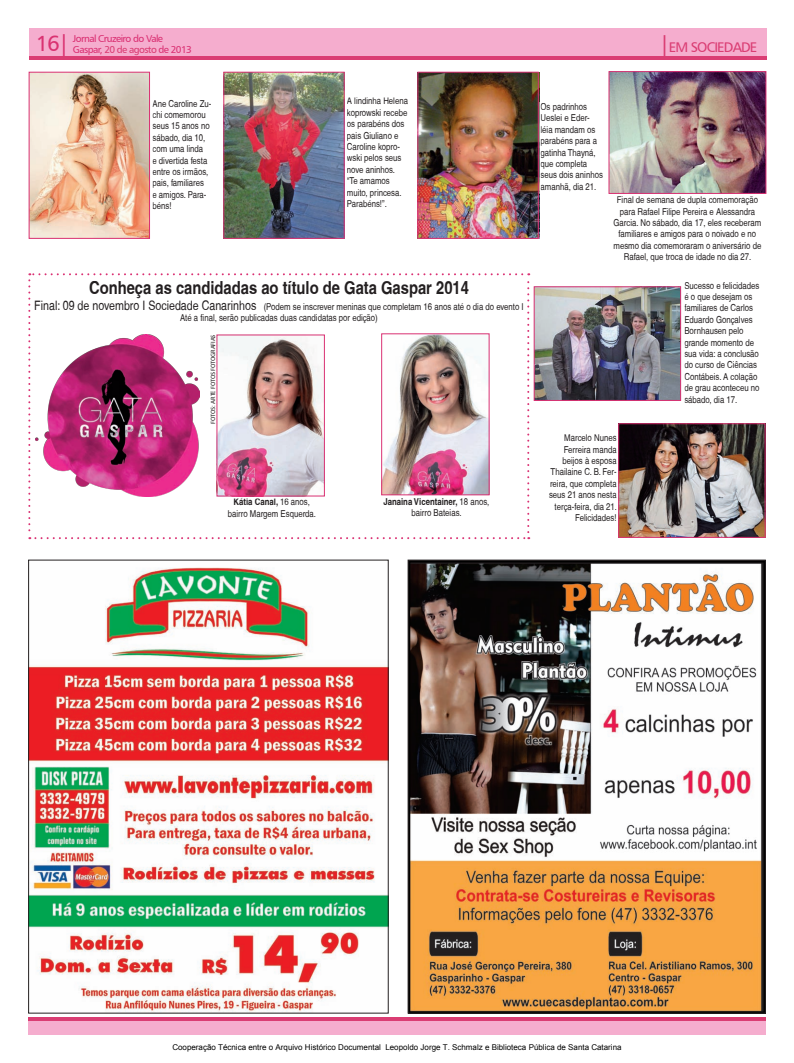
<style>
.page{position:relative;width:794px;height:1063px;background:#fff}
.page>*{position:absolute;margin:0;border:0;box-sizing:border-box;transform-origin:0 0}
.t1{font:700 condensed 18px "Helvetica";color:#231f20}
.t2{font:14px "Humanist 777 BT Roman B";letter-spacing:-.06em;color:#da3d73}
.t3{font:10px/11px "Humanist 777 BT Roman B";letter-spacing:-.06em;color:#da3173}
.t4{font:condensed 9.5px/11.4px "Helvetica";color:#231f20}
.t5{font:8px "Arial";color:#000}
.t6{font:6px "Humanist 777 BT Roman B";letter-spacing:-.03em;color:#231f20}
.s1{font-size:22px;color:#da3271}
.s2{color:#da3d73}
.s3{font-size:22px}
.s4{font-size:13px}
.s5{font-weight:700}
</style>
<div class="page">
<div style="left:29px;top:28px;width:737px;height:29px;background:#f5adce"></div>
<hr style="left:29px;top:57px;width:737px;height:3px;background:#da3d73">
<div style="left:28px;top:1020px;width:737px;height:15px;background:#f5adce"></div>
<hr style="left:28px;top:1018px;width:737px;height:3px;background:#da3d73">
<img style="left:31px;top:74px;width:117px;height:163px">
<div style="left:29px;top:72px;width:121px;height:167px;border:1px solid #da3173"></div>
<img style="left:225px;top:74px;width:118px;height:163px">
<div style="left:223px;top:72px;width:122px;height:167px;border:1px solid #da3173"></div>
<img style="left:419px;top:74px;width:118px;height:163px">
<div style="left:417px;top:72px;width:122px;height:167px;border:1px solid #da3173"></div>
<img style="left:610px;top:73px;width:154px;height:119px">
<div style="left:608px;top:71px;width:158px;height:123px;border:1px solid #da3173"></div>
<img style="left:535px;top:288px;width:144px;height:111px">
<div style="left:533px;top:286px;width:148px;height:115px;border:1px solid #da3173"></div>
<img style="left:620px;top:425px;width:143px;height:111px">
<div style="left:618px;top:423px;width:147px;height:115px;border:1px solid #da3173"></div>
<div style="left:539px;top:102px;width:67px;height:92px;border:1px solid #fff"></div>
<svg style="left:28px;top:273px;width:501px;height:266px"></svg>
<div style="left:35px;top:334px;width:170px;height:166px;background:#fff"></div>
<img style="left:35px;top:334px;width:165px;height:162px">
<img style="left:218px;top:336px;width:105px;height:159px">
<div style="left:216px;top:334px;width:109px;height:163px;border:1px solid #da3173"></div>
<img style="left:383px;top:335px;width:104px;height:158px">
<div style="left:381px;top:333px;width:108px;height:162px;border:1px solid #da3173"></div>
<hr style="left:211px;top:334px;width:4px;height:94px;background:#fff">
<img style="left:410px;top:562px;width:353px;height:449px">
<img style="left:29px;top:560px;width:360px;height:454px">
<p class="t3" style="left:73px;top:32px;width:120px;text-indent:-37px"><span class="s1">16|</span> Jornal Cruzeiro do Vale<br>Gaspar, <span class="s2">20 de agosto</span> de 2013</p>
<h2 class="t2" style="left:659px;top:38px;width:100px"><span class="s3">|</span>EM SOCIEDADE</h2>
<p class="t4" style="left:152px;top:97px;width:60px">Ane Caroline Zu&shy;chi comemorou seus 15 anos no sábado, dia 10, com uma linda<br>e divertida festa entre os irmãos, pais, familiares<br>e amigos. Para&shy;béns!</p>
<p class="t4" style="left:347px;top:95px;width:63px">A lindinha Helena koprowski recebe os parabéns dos pais Giuliano e<br>Caroline kopro&shy;wski pelos seus nove aninhos. “Te amamos muito, princesa.<br>Parabéns!”.</p>
<p class="t4" style="left:540px;top:101px;width:64px">Os padrinhos<br>Ueslei e Eder&shy;léia mandam os parabéns para a gatinha Thayná, que completa seus dois aninhos amanhã, dia 21.</p>
<h1 class="t1" style="left:89px;top:277px;width:381px">Conheça as candidadas ao título de Gata Gaspar 2014</h1>
<p class="t4" style="left:34px;top:301px;width:491px;text-align:center"><span class="s4">Final: 09 de novembro I Sociedade Canarinhos</span> (Podem se inscrever meninas que completam 16 anos até o dia do evento I<br>Até a final, serão publicadas duas candidatas por edição)</p>
<p class="t6" style="left:209px;top:424px;width:91px;rotate:-90deg">FOTOS: ARTE FOTOS FOTOGRAFIAS</p>
<p class="t4" style="left:613px;top:194px;width:149px;text-align:center">Final de semana de dupla comemoração para Rafael Filipe Pereira e Alessandra Garcia. No sábado, dia 17, eles receberam familiares e amigos para o noivado e no mesmo dia comemoraram o aniversário de Rafael, que troca de idade no dia 27.</p>
<p class="t4" style="left:684px;top:280px;width:77px">Sucesso e felicidades é o que desejam os familiares de Carlos<br>Eduardo Gonçalves<br>Bornhausen pelo grande momento de sua vida: a conclusão do curso de Ciências<br>Contábeis. A colação de grau aconteceu no sábado, dia 17.</p>
<p class="t4" style="left:228px;top:496px;width:90px;text-align:center"><span class="s5">Kátia Canal,</span> 16 anos, bairro Margem Esquerda.</p>
<p class="t4" style="left:383px;top:496px;width:107px;text-align:center"><span class="s5">Janaina Vicentainer,</span> 18 anos, bairro Bateias.</p>
<p class="t4" style="left:549px;top:432px;width:70px;text-align:right">Marcelo Nunes<br>Ferreira manda beijos à esposa<br>Thailaine C. B. Fer&shy;reira, que completa seus 21 anos nesta terça-feira, dia 21.<br>Felicidades!</p>
<p class="t5" style="left:172px;top:1042px;width:451px">Cooperação Técnica entre o Arquivo Histórico Documental Leopoldo Jorge T. Schmalz e Biblioteca Pública de Santa Catarina</p>
</div>
